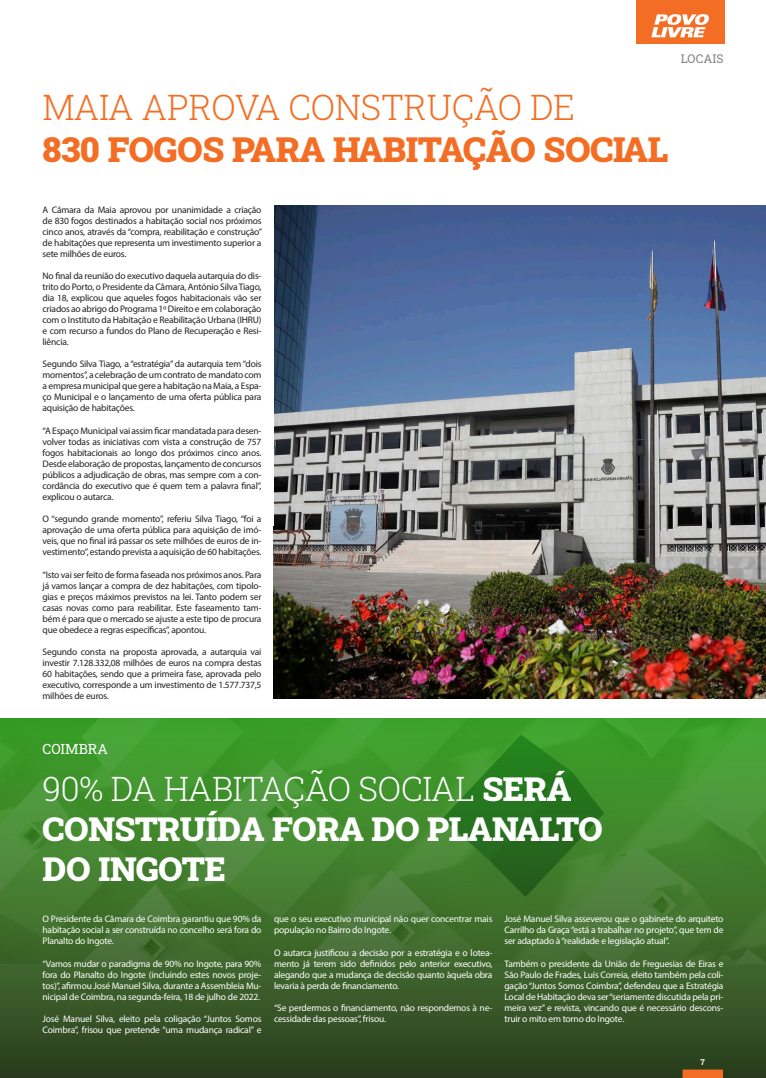
<style>
.page{position:relative;width:766px;height:1078px;background:#fff}
.page>*{position:absolute;margin:0;border:0;box-sizing:border-box;transform-origin:0 0}
.n_texto{font:900 35px/42px "Roboto Slab";letter-spacing:-.01em;color:#f36e24}
.n_texto-2{font:900 33.5px/40.2px "Roboto Slab";letter-spacing:-.01em;color:#fff}
.Normal__Web{font:14px "Roboto Slab";color:#fff}
.topos{font:12px "Roboto Slab";color:#808285}
.t1{font:9.5px/11px "Myriad Pro";letter-spacing:-.02em;color:#231f20;text-align:justify}
.t2{font:9.5px/11px "Myriad Pro";letter-spacing:-.02em;color:#fff;text-align:justify}
.t3{font:700 8px "Roboto Slab";color:#fff}
.s1{font-weight:300}
</style>
<div class="page">
<img style="left:273px;top:205px;width:492px;height:493px">
<div style="left:0;top:718px;width:765px;height:359px;background:#3da12b"></div>
<svg style="left:0;top:737px;width:765px;height:340px"></svg>
<div style="left:635px;top:0;width:89px;height:44px;background:#f36e24"></div>
<svg style="left:651px;top:14px;width:58px;height:23px"></svg>
<div style="left:683px;top:1069px;width:39px;height:8px;background:#f36e24"></div>
<div style="left:682px;top:1069px;width:40px;height:8px;border:1px solid #f36e24"></div>
<p class="n_texto" style="left:43px;top:85px;width:627px"><span class="s1">MAIA APROVA CONSTRUÇÃO DE<br></span>830 FOGOS PARA HABITAÇÃO SOCIAL</p>
<p class="topos" style="left:680px;top:51px;width:44px">LOCAIS</p>
<p class="t1" style="left:43px;top:204px;width:221px">A Câmara da Maia aprovou por unanimidade a criação de 830 fogos destinados a habitação social nos próximos cinco anos, através da “compra, reabilitação e construção” de habitações que representa um investimento superior a sete milhões de euros.</p>
<p class="t1" style="left:43px;top:270px;width:220px">No final da reunião do executivo daquela autarquia do dis&shy;trito do Porto, o Presidente da Câmara, António Silva Tiago, dia 18, explicou que aqueles fogos habitacionais vão ser criados ao abrigo do Programa 1º Direito e em colaboração com o Instituto da Habitação e Reabilitação Urbana (IHRU) e com recurso a fundos do Plano de Recuperação e Resi&shy;liência.</p>
<p class="t1" style="left:43px;top:358px;width:220px">Segundo Silva Tiago, a “estratégia” da autarquia tem “dois momentos”, a celebração de um contrato de mandato com a empresa municipal que gere a habitação na Maia, a Espa&shy;ço Municipal e o lançamento de uma oferta pública para aquisição de habitações.</p>
<p class="t1" style="left:43px;top:425px;width:220px">“A Espaço Municipal vai assim ficar mandatada para desen&shy;volver todas as iniciativas com vista a construção de 757 fogos habitacionais ao longo dos próximos cinco anos.<br>Desde elaboração de propostas, lançamento de concursos públicos a adjudicação de obras, mas sempre com a con&shy;cordância do executivo que é quem tem a palavra final”, explicou o autarca.</p>
<p class="t1" style="left:43px;top:513px;width:220px">O “segundo grande momento”, referiu Silva Tiago, “foi a aprovação de uma oferta pública para aquisição de imó&shy;veis, que no final irá passar os sete milhões de euros de in&shy;vestimento”, estando prevista a aquisição de 60 habitações.</p>
<p class="t1" style="left:43px;top:568px;width:220px">“Isto vai ser feito de forma faseada nos próximos anos. Para já vamos lançar a compra de dez habitações, com tipolo&shy;gias e preços máximos previstos na lei. Tanto podem ser casas novas como para reabilitar. Este faseamento tam&shy;bém é para que o mercado se ajuste a este tipo de procura que obedece a regras específicas”, apontou.</p>
<p class="t1" style="left:43px;top:646px;width:220px">Segundo consta na proposta aprovada, a autarquia vai investir 7.128.332,08 milhões de euros na compra destas 60 habitações, sendo que a primeira fase, aprovada pelo executivo, corresponde a um investimento de 1.577.737,5 milhões de euros.</p>
<p class="Normal__Web" style="left:43px;top:738px;width:67px">COIMBRA</p>
<p class="n_texto-2" style="left:43px;top:767px;width:561px"><span class="s1">90% DA HABITAÇÃO SOCIAL</span> SERÁ<br>CONSTRUÍDA FORA DO PLANALTO</p>
<p class="n_texto-2" style="left:43px;top:847px;width:185px">DO INGOTE</p>
<p class="t2" style="left:43px;top:913px;width:220px">O Presidente da Câmara de Coimbra garantiu que 90% da habitação social a ser construída no concelho será fora do Planalto do Ingote.</p>
<p class="t2" style="left:43px;top:957px;width:220px">“Vamos mudar o paradigma de 90% no Ingote, para 90% fora do Planalto do Ingote (incluindo estes novos proje&shy;tos)”, afirmou José Manuel Silva, durante a Assembleia Mu&shy;nicipal de Coimbra, na segunda-feira, 18 de julho de 2022.</p>
<p class="t2" style="left:43px;top:1012px;width:220px">José Manuel Silva, eleito pela coligação “Juntos Somos<br>Coimbra”, frisou que pretende “uma mudança radical” e</p>
<p class="t2" style="left:274px;top:913px;width:220px">que o seu executivo municipal não quer concentrar mais população no Bairro do Ingote.</p>
<p class="t2" style="left:274px;top:946px;width:220px">O autarca justificou a decisão por a estratégia e o lotea&shy;mento já terem sido definidos pelo anterior executivo, alegando que a mudança de decisão quanto àquela obra levaria à perda de financiamento.</p>
<p class="t2" style="left:274px;top:1001px;width:220px">“Se perdermos o financiamento, não respondemos à ne&shy;cessidade das pessoas”, frisou.</p>
<p class="t2" style="left:504px;top:913px;width:220px">José Manuel Silva asseverou que o gabinete do arquiteto Carrilho da Graça “está a trabalhar no projeto”, que tem de ser adaptado à “realidade e legislação atual”.</p>
<p class="t2" style="left:504px;top:957px;width:220px">Também o presidente da União de Freguesias de Eiras e São Paulo de Frades, Luís Correia, eleito também pela coli&shy;gação “Juntos Somos Coimbra”, defendeu que a Estratégia Local de Habitação deva ser “seriamente discutida pela pri&shy;meira vez” e revista, vincando que é necessário descons&shy;truir o mito em torno do Ingote.</p>
<p class="t3" style="left:700px;top:1056px;width:6px">7</p>
</div>
